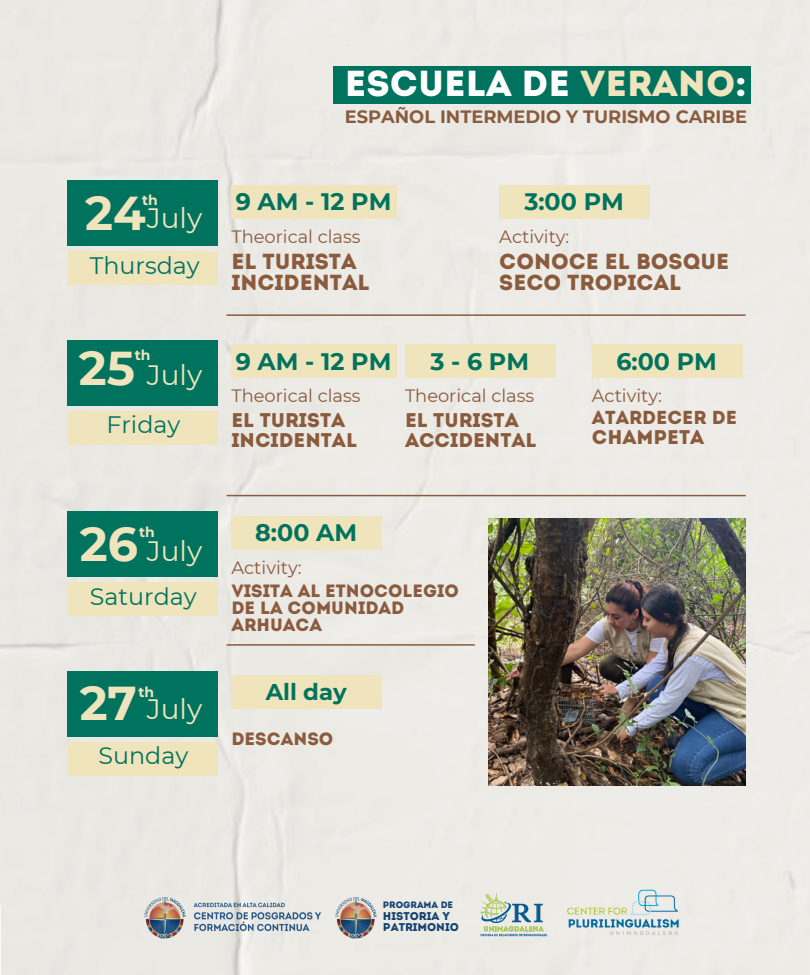
<style>
.page{position:relative;width:810px;height:975px;background:#ecebe6}
.page>*{position:absolute;margin:0;border:0;box-sizing:border-box;transform-origin:0 0}
.t1{font:700 47.4px "Montserrat";color:#f0e4bd}
.t2{font:36.1px "Intro";color:#fff}
.t3{font:28px "Montserrat";color:#f0e4bd}
.t4{font:700 23.8px "Montserrat";color:#00735e}
.t5{font:23.8px "Montserrat";color:#00735e}
.t6{font:700 22.8px "Montserrat";color:#00735e}
.t7{font:21.8px/21px "Intro";color:#8b5b3d}
.t8{font:19.8px/19.5px "Intro";color:#8b5b3d}
.t9{font:18.8px "Intro";color:#8b5b3d}
.t10{font:17.9px "Montserrat";color:#8b5b3d}
.t11{font:17.8px/17.2px "Intro";color:#8b5b3d}
.t12{font:700 17.8px "Montserrat";color:#8b5b3d}
.t13{font:700 14px "Montserrat";color:#f0e4bd}
.t14{font:11.3px "Intro";color:#164371}
.t15{font:9.3px "Intro";color:#164371}
.s1{color:#f0e4bd}
</style>
<div class="page">
<div style="left:333px;top:66px;width:417px;height:38px;background:#00735e"></div>
<div style="left:67px;top:180px;width:151px;height:66px;background:#00735e"></div>
<div style="left:67px;top:340px;width:151px;height:66px;background:#00735e"></div>
<div style="left:67px;top:511px;width:151px;height:66px;background:#00735e"></div>
<div style="left:67px;top:671px;width:151px;height:65px;background:#00735e"></div>
<div style="left:231px;top:185px;width:166px;height:34px;background:#f0e4bd"></div>
<div style="left:231px;top:344px;width:166px;height:34px;background:#f0e4bd"></div>
<div style="left:231px;top:516px;width:151px;height:34px;background:#f0e4bd"></div>
<div style="left:231px;top:675px;width:151px;height:34px;background:#f0e4bd"></div>
<div style="left:499px;top:185px;width:151px;height:34px;background:#f0e4bd"></div>
<div style="left:405px;top:344px;width:151px;height:34px;background:#f0e4bd"></div>
<div style="left:592px;top:344px;width:151px;height:34px;background:#f0e4bd"></div>
<div style="left:69px;top:251px;width:149px;height:34px;background:#f0e4bd"></div>
<div style="left:69px;top:411px;width:149px;height:34px;background:#f0e4bd"></div>
<div style="left:69px;top:582px;width:149px;height:34px;background:#f0e4bd"></div>
<div style="left:69px;top:742px;width:149px;height:33px;background:#f0e4bd"></div>
<img style="left:144px;top:898px;width:176px;height:40px">
<img style="left:480px;top:883px;width:70px;height:64px">
<img style="left:565px;top:883px;width:115px;height:62px">
<img style="left:335px;top:898px;width:48px;height:40px">
<hr style="left:227px;top:314px;width:519px;height:2px;background:#8b5b3d">
<hr style="left:227px;top:495px;width:519px;height:1px;background:#8b5b3d">
<hr style="left:227px;top:644px;width:248px;height:2px;background:#8b5b3d">
<img style="left:488px;top:519px;width:258px;height:266px">
<h5 class="t2" style="left:345px;top:69px;width:403px">ESCUELA DE <span class="s1">VERANO</span>:</h5>
<h3 class="t12" style="left:345px;top:106px;width:404px">ESPAÑOL INTERMEDIO Y TURISMO CARIBE</h3>
<p class="t13" style="left:142px;top:191px;width:17px">th</p>
<p class="t1" style="left:85px;top:184px;width:62px">24</p>
<h5 class="t3" style="left:147px;top:201px;width:57px">July</h5>
<h3 class="t4" style="left:236px;top:187px;width:157px">9AM-12PM</h3>
<p class="t10" style="left:231px;top:225px;width:131px">Theorical class</p>
<p class="t4" style="left:524px;top:187px;width:101px">3:00 PM</p>
<p class="t10" style="left:499px;top:225px;width:72px">Activity:</p>
<p class="t5" style="left:90px;top:251px;width:112px">Thursday</p>
<p class="t7" style="left:231px;top:253px;width:140px">EL TURISTA<br>INCIDENTAL</p>
<p class="t7" style="left:499px;top:253px;width:232px">CONOCE EL BOSQUE<br>SECO TROPICAL</p>
<p class="t13" style="left:135px;top:346px;width:17px">th</p>
<h5 class="t1" style="left:79px;top:339px;width:58px">25</h5>
<p class="t3" style="left:147px;top:358px;width:57px">July</p>
<h3 class="t4" style="left:236px;top:347px;width:157px">9AM-12PM</h3>
<h2 class="t10" style="left:231px;top:385px;width:131px">Theorical class</h2>
<p class="t4" style="left:430px;top:347px;width:100px">3-6PM</p>
<h3 class="t4" style="left:616px;top:347px;width:102px">6:00 PM</h3>
<p class="t10" style="left:405px;top:385px;width:131px">Theorical class</p>
<h2 class="t10" style="left:592px;top:385px;width:72px">Activity:</h2>
<p class="t5" style="left:106px;top:410px;width:76px">Friday</p>
<h2 class="t8" style="left:231px;top:412px;width:127px">EL TURISTA<br>INCIDENTAL</h2>
<h2 class="t8" style="left:405px;top:412px;width:133px">EL TURISTA<br>ACCIDENTAL</h2>
<h5 class="t9" style="left:592px;top:410px;width:147px">ATARDECER DE</h5>
<p class="t8" style="left:592px;top:429px;width:114px">CHAMPETA</p>
<h3 class="t1" style="left:80px;top:515px;width:60px">26</h3>
<h4 class="t13" style="left:139px;top:524px;width:17px">th</h4>
<h3 class="t3" style="left:147px;top:534px;width:57px">July</h3>
<p class="t5" style="left:90px;top:582px;width:108px">Saturday</p>
<p class="t1" style="left:80px;top:674px;width:59px">27</p>
<p class="t13" style="left:138px;top:683px;width:17px">th</p>
<p class="t3" style="left:147px;top:691px;width:57px">July</p>
<p class="t5" style="left:98px;top:741px;width:91px">Sunday</p>
<p class="t4" style="left:255px;top:518px;width:103px">8:00 AM</p>
<h5 class="t10" style="left:231px;top:556px;width:72px">Activity:</h5>
<h5 class="t11" style="left:231px;top:584px;width:229px">VISITA AL ETNOCOLEGIO<br>DE LA COMUNIDAD<br>ARHUACA</h5>
<p class="t6" style="left:266px;top:678px;width:83px">All day</p>
<p class="t11" style="left:231px;top:732px;width:103px">DESCANSO</p>
<p class="t15" style="left:383px;top:901px;width:72px">PROGRAMA DE</p>
<h1 class="t14" style="left:383px;top:911px;width:69px">HISTORIA Y</h1>
<h6 class="t14" style="left:383px;top:922px;width:78px">PATRIMONIO</h6>
</div>
